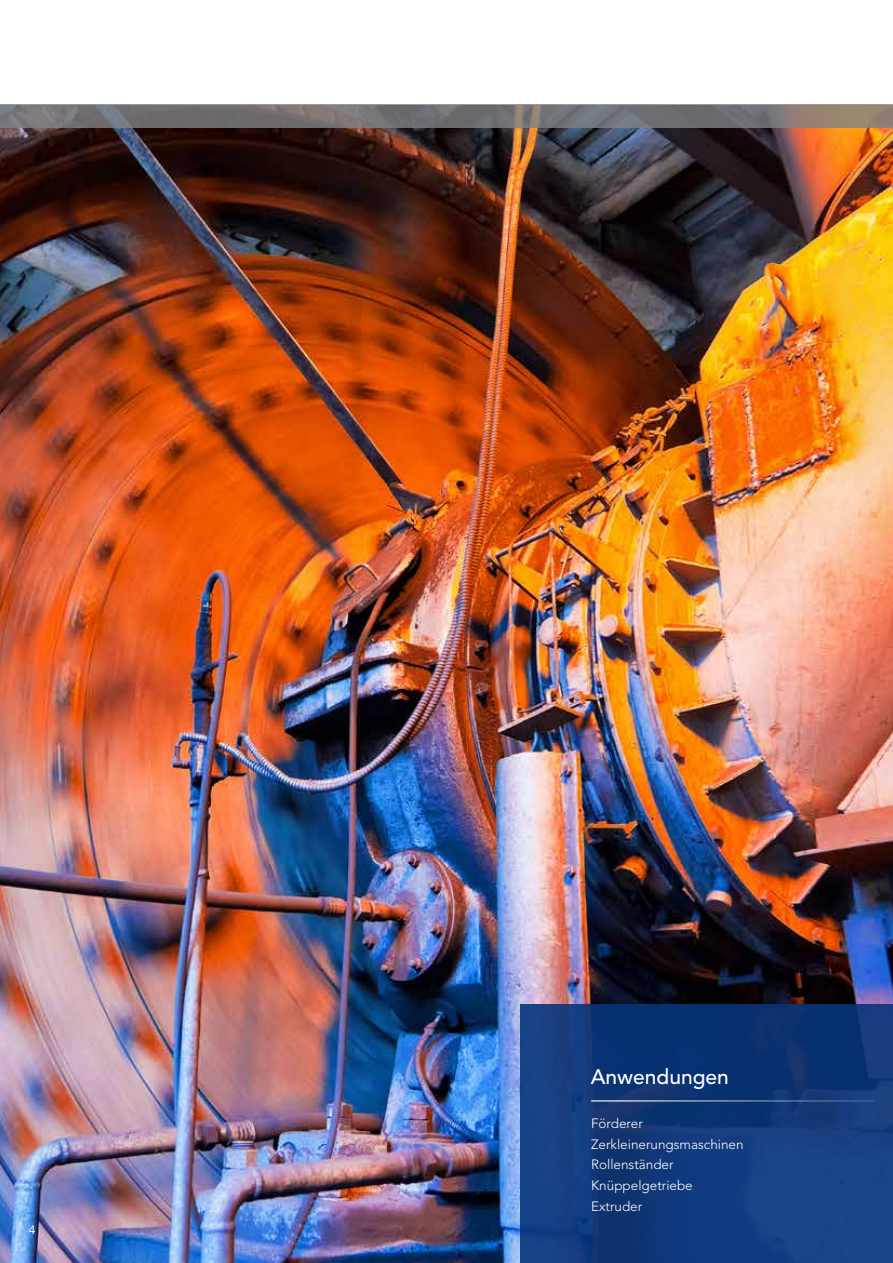
<style>
.page{position:relative;width:893px;height:1263px;background:#fff}
.page>*{position:absolute;margin:0;border:0;box-sizing:border-box;transform-origin:0 0}
.t1{font:500 21px "Avenir LT Std";color:#fff}
.t2{font:300 13.5px/20.7px "Avenir LT Std";color:#fff}
.t3{font:12px "Avenir LT Std";color:#fff}
</style>
<div class="page">
<img style="left:0;top:128px;width:893px;height:1135px">
<svg style="left:0;top:105px;width:893px;height:23px;background:#767373"></svg>
<div style="left:520px;top:1004px;width:373px;height:259px;background:linear-gradient(to right,#103879,#133b7b)"></div>
<hr style="left:591px;top:1100px;width:283px;height:1px;background:#fff">
<p class="t3" style="left:29px;top:1222px;width:8px">4</p>
<h1 class="t1" style="left:591px;top:1064px;width:140px">Anwendungen</h1>
<p class="t2" style="left:591px;top:1113px;width:154px">Förderer<br>Zerkleinerungsmaschinen<br>Rollenständer<br>Knüppelgetriebe<br>Extruder</p>
</div>
